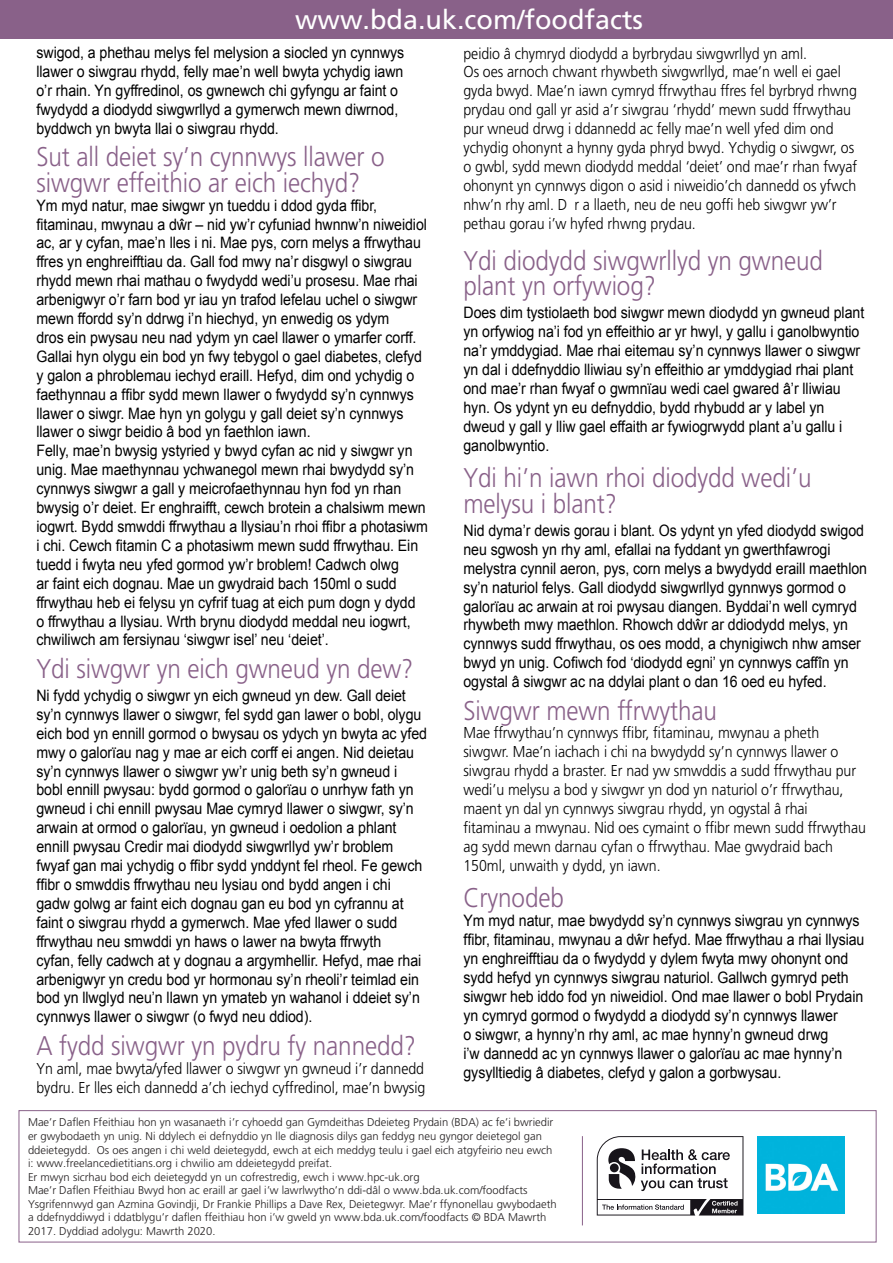
<style>
.page{position:relative;width:893px;height:1263px;background:#fff}
.page>*{position:absolute;margin:0;border:0;box-sizing:border-box;transform-origin:0 0}
.Body{font:300 27px/25.5px "Frutiger LT Pro";letter-spacing:-.005em;color:#896189;scale:.9 1}
.t1{font:27px "Frutiger LT Pro";color:#fff}
.Body-2{font:15.75px/18.9px "Arial";letter-spacing:-.005em;color:#000;scale:.9 1}
.Body-3{font:300 15.75px/18.9px "Frutiger LT Pro";letter-spacing:-.005em;color:#000;scale:.9 1}
.t2{font:300 11.25px/13.5px "Frutiger LT Pro";color:#231f20}
</style>
<div class="page">
<div style="left:0;top:0;width:893px;height:38px;background:#896189"></div>
<div style="left:19px;top:1110px;width:857px;height:132px;background:#fff;border:1px solid #896189"></div>
<hr style="left:582px;top:1136px;width:1px;height:89px;background:#896189">
<svg style="left:597px;top:1136px;width:146px;height:79px"></svg>
<img style="left:757px;top:1136px;width:88px;height:78px">
<p class="t1" style="left:295px;top:4px;width:350px">www.bda.uk.com/foodfacts</p>
<p class="Body-3" style="left:463px;top:44px;width:383px">peidio â chymryd diodydd a byrbrydau siwgwrllyd yn aml.</p>
<p class="Body-3" style="left:463px;top:63px;width:439px">Os oes arnoch chwant rhywbeth siwgwrllyd, mae’n well ei gael gyda bwyd. Mae’n iawn cymryd ffrwythau ffres fel byrbryd rhwng prydau ond gall yr asid a’r siwgrau ‘rhydd’ mewn sudd ffrwythau pur wneud drwg i ddannedd ac felly mae’n well yfed dim ond ychydig ohonynt a hynny gyda phryd bwyd. Ychydig o siwgwr, os o gwbl, sydd mewn diodydd meddal ‘deiet’ ond mae’r rhan fwyaf ohonynt yn cynnwys digon o asid i niweidio’ch dannedd os yfwch nhw’n rhy aml. Dŵr a llaeth, neu de neu goffi heb siwgwr yw’r pethau gorau i’w hyfed rhwng prydau.</p>
<p class="Body" style="left:463px;top:248px;width:401px">Ydi diodydd siwgwrllyd yn gwneud plant yn orfywiog?</p>
<p class="Body-2" style="left:463px;top:303px;width:447px">Does dim tystiolaeth bod siwgwr mewn diodydd yn gwneud plant yn orfywiog na’i fod yn effeithio ar yr hwyl, y gallu i ganolbwyntio na’r ymddygiad. Mae rhai eitemau sy’n cynnwys llawer o siwgwr yn dal i ddefnyddio lliwiau sy’n effeithio ar ymddygiad rhai plant ond mae’r rhan fwyaf o gwmnïau wedi cael gwared â’r lliwiau hyn. Os ydynt yn eu defnyddio, bydd rhybudd ar y label yn dweud y gall y lliw gael effaith ar fywiogrwydd plant a’u gallu i ganolbwyntio.</p>
<p class="Body" style="left:463px;top:465px;width:388px">Ydi hi’n iawn rhoi diodydd wedi’u melysu i blant?</p>
<p class="Body-2" style="left:463px;top:521px;width:450px">Nid dyma’r dewis gorau i blant. Os ydynt yn yfed diodydd swigod neu sgwosh yn rhy aml, efallai na fyddant yn gwerthfawrogi melystra cynnil aeron, pys, corn melys a bwydydd eraill maethlon sy’n naturiol felys. Gall diodydd siwgwrllyd gynnwys gormod o galorïau ac arwain at roi pwysau diangen. Byddai’n well cymryd rhywbeth mwy maethlon. Rhowch ddŵr ar ddiodydd melys, yn cynnwys sudd ffrwythau, os oes modd, a chynigiwch nhw amser bwyd yn unig. Cofiwch fod ‘diodydd egni’ yn cynnwys caffîn yn ogystal â siwgwr ac na ddylai plant o dan 16 oed eu hyfed.</p>
<p class="Body" style="left:463px;top:698px;width:283px">Siwgwr mewn ffrwythau</p>
<p class="Body-3" style="left:463px;top:724px;width:449px">Mae ffrwythau’n cynnwys ffibr, fitaminau, mwynau a pheth siwgwr. Mae’n iachach i chi na bwydydd sy’n cynnwys llawer o siwgrau rhydd a braster. Er nad yw smwddis a sudd ffrwythau pur wedi’u melysu a bod y siwgwr yn dod yn naturiol o’r ffrwythau, maent yn dal yn cynnwys siwgrau rhydd, yn ogystal â rhai fitaminau a mwynau. Nid oes cymaint o ffibr mewn sudd ffrwythau ag sydd mewn darnau cyfan o ffrwythau. Mae gwydraid bach 150ml, unwaith y dydd, yn iawn.</p>
<p class="Body" style="left:463px;top:885px;width:113px">Crynodeb</p>
<p class="Body-2" style="left:463px;top:911px;width:447px">Ym myd natur, mae bwydydd sy’n cynnwys siwgrau yn cynnwys ffibr, fitaminau, mwynau a dŵr hefyd. Mae ffrwythau a rhai llysiau yn enghreifftiau da o fwydydd y dylem fwyta mwy ohonynt ond sydd hefyd yn cynnwys siwgrau naturiol. Gallwch gymryd peth siwgwr heb iddo fod yn niweidiol. Ond mae llawer o bobl Prydain yn cymryd gormod o fwydydd a diodydd sy’n cynnwys llawer<br>o siwgwr, a hynny’n rhy aml, ac mae hynny’n gwneud drwg<br>i’w dannedd ac yn cynnwys llawer o galorïau ac mae hynny’n gysylltiedig â diabetes, clefyd y galon a gorbwysau.</p>
<p class="Body-2" style="left:36px;top:43px;width:410px">swigod, a phethau melys fel melysion a siocled yn cynnwys llawer o siwgrau rhydd, felly mae’n well bwyta ychydig iawn o’r rhain. Yn gyffredinol, os gwnewch chi gyfyngu ar faint o fwydydd a diodydd siwgwrllyd a gymerwch mewn diwrnod, byddwch yn bwyta llai o siwgrau rhydd.</p>
<p class="Body" style="left:36px;top:144px;width:388px">Sut all deiet sy’n cynnwys llawer o siwgwr effeithio ar eich iechyd?</p>
<p class="Body-2" style="left:36px;top:196px;width:435px">Ym myd natur, mae siwgwr yn tueddu i ddod gyda ffibr, fitaminau, mwynau a dŵr – nid yw’r cyfuniad hwnnw’n niweidiol ac, ar y cyfan, mae’n lles i ni. Mae pys, corn melys a ffrwythau ffres yn enghreifftiau da. Gall fod mwy na’r disgwyl o siwgrau rhydd mewn rhai mathau o fwydydd wedi’u prosesu. Mae rhai arbenigwyr o’r farn bod yr iau yn trafod lefelau uchel o siwgwr mewn ffordd sy’n ddrwg i’n hiechyd, yn enwedig os ydym<br>dros ein pwysau neu nad ydym yn cael llawer o ymarfer corff.<br>Gallai hyn olygu ein bod yn fwy tebygol o gael diabetes, clefyd y galon a phroblemau iechyd eraill. Hefyd, dim ond ychydig o faethynnau a ffibr sydd mewn llawer o fwydydd sy’n cynnwys llawer o siwgr. Mae hyn yn golygu y gall deiet sy’n cynnwys llawer o siwgr beidio â bod yn faethlon iawn.</p>
<p class="Body-2" style="left:36px;top:442px;width:437px">Felly, mae’n bwysig ystyried y bwyd cyfan ac nid y siwgwr yn unig. Mae maethynnau ychwanegol mewn rhai bwydydd sy’n cynnwys siwgwr a gall y meicrofaethynnau hyn fod yn rhan bwysig o’r deiet. Er enghraifft, cewch brotein a chalsiwm mewn iogwrt. Bydd smwddi ffrwythau a llysiau’n rhoi ffibr a photasiwm i chi. Cewch fitamin C a photasiwm mewn sudd ffrwythau. Ein tuedd i fwyta neu yfed gormod yw’r broblem! Cadwch olwg<br>ar faint eich dognau. Mae un gwydraid bach 150ml o sudd ffrwythau heb ei felysu yn cyfrif tuag at eich pum dogn y dydd<br>o ffrwythau a llysiau. Wrth brynu diodydd meddal neu iogwrt, chwiliwch am fersiynau ‘siwgwr isel’ neu ‘deiet’.</p>
<p class="Body" style="left:36px;top:656px;width:420px">Ydi siwgwr yn eich gwneud yn dew?</p>
<p class="Body-2" style="left:36px;top:686px;width:435px">Ni fydd ychydig o siwgwr yn eich gwneud yn dew. Gall deiet sy’n cynnwys llawer o siwgwr, fel sydd gan lawer o bobl, olygu eich bod yn ennill gormod o bwysau os ydych yn bwyta ac yfed mwy o galorïau nag y mae ar eich corff ei angen. Nid deietau sy’n cynnwys llawer o siwgwr yw’r unig beth sy’n gwneud i bobl ennill pwysau: bydd gormod o galorïau o unrhyw fath yn gwneud i chi ennill pwysau Mae cymryd llawer o siwgwr, sy’n arwain at ormod o galorïau, yn gwneud i oedolion a phlant ennill pwysau Credir mai diodydd siwgwrllyd yw’r broblem fwyaf gan mai ychydig o ffibr sydd ynddynt fel rheol. Fe gewch ffibr o smwddis ffrwythau neu lysiau ond bydd angen i chi gadw golwg ar faint eich dognau gan eu bod yn cyfrannu at faint o siwgrau rhydd a gymerwch. Mae yfed llawer o sudd ffrwythau neu smwddi yn haws o lawer na bwyta ffrwyth<br>cyfan, felly cadwch at y dognau a argymhellir. Hefyd, mae rhai arbenigwyr yn credu bod yr hormonau sy’n rheoli’r teimlad ein bod yn llwglyd neu’n llawn yn ymateb yn wahanol i ddeiet sy’n cynnwys llawer o siwgwr (o fwyd neu ddiod).</p>
<p class="Body" style="left:36px;top:1033px;width:423px">A fydd siwgwr yn pydru fy nannedd?</p>
<p class="Body-3" style="left:36px;top:1059px;width:433px">Yn aml, mae bwyta/yfed llawer o siwgwr yn gwneud i’r dannedd bydru. Er lles eich dannedd a’ch iechyd cyffredinol, mae’n bwysig</p>
<p class="t2" style="left:28px;top:1116px;width:527px">Mae’r Daflen Ffeithiau hon yn wasanaeth i’r cyhoedd gan Gymdeithas Ddeieteg Prydain (BDA) ac fe’i bwriedir er gwybodaeth yn unig. Ni ddylech ei defnyddio yn lle diagnosis dilys gan feddyg neu gyngor deietegol gan ddeietegydd. Os oes angen i chi weld deietegydd, ewch at eich meddyg teulu i gael eich atgyfeirio neu ewch i: www.freelancedietitians.org i chwilio am ddeietegydd preifat.</p>
<p class="t2" style="left:28px;top:1170px;width:393px">Er mwyn sicrhau bod eich deietegydd yn un cofrestredig, ewch i www.hpc-uk.org</p>
<p class="t2" style="left:28px;top:1183px;width:501px">Mae’r Daflen Ffeithiau Bwyd hon ac eraill ar gael i’w lawrlwytho’n ddi-dâl o www.bda.uk.com/foodfacts</p>
<p class="t2" style="left:28px;top:1197px;width:530px">Ysgrifennwyd gan Azmina Govindji, Dr Frankie Phillips a Dave Rex, Deietegwyr. Mae’r ffynonellau gwybodaeth a ddefnyddiwyd i ddatblygu’r daflen ffeithiau hon i’w gweld yn www.bda.uk.com/foodfacts © BDA Mawrth<br>2017. Dyddiad adolygu: Mawrth 2020.</p>
</div>
